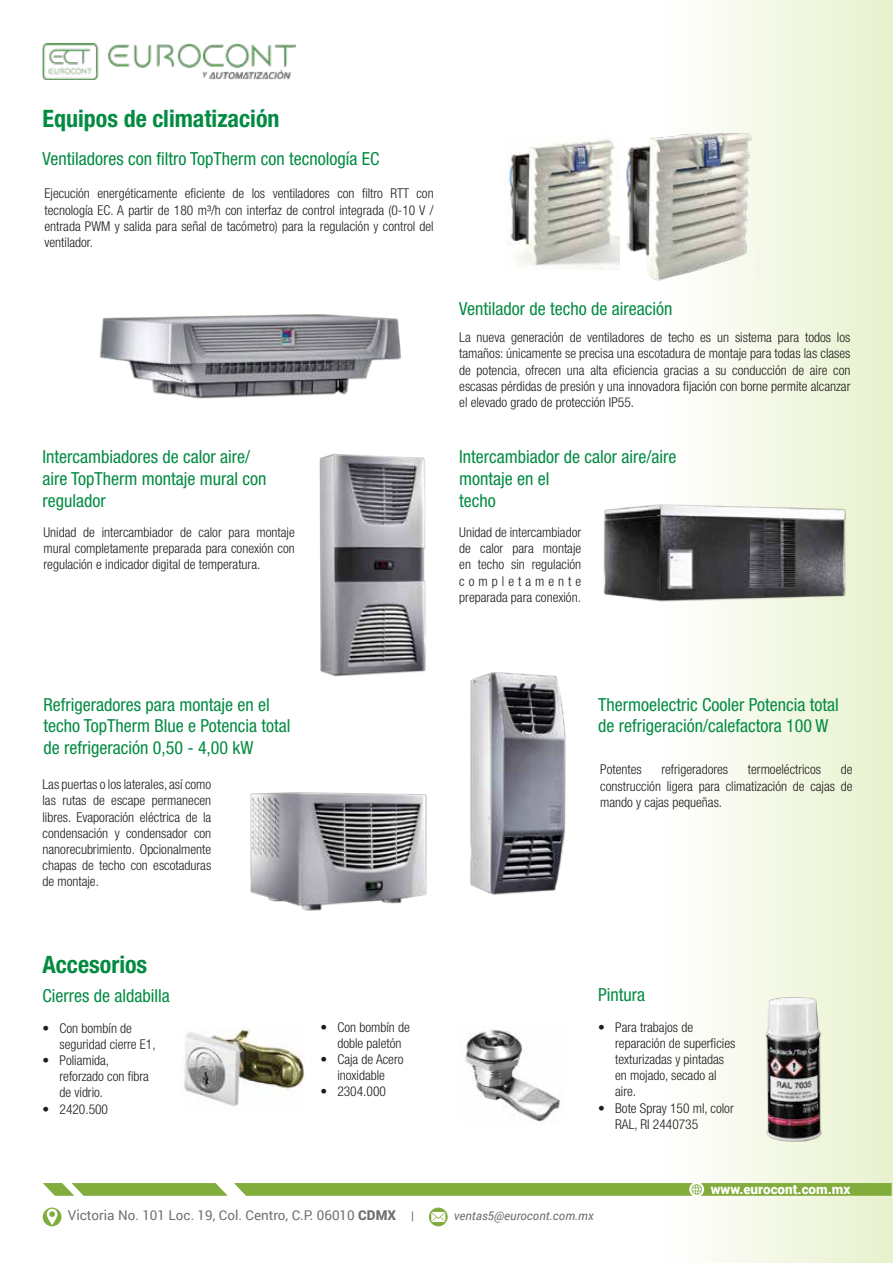
<style>
.page{position:relative;width:893px;height:1263px;background:#fff}
.page>*{position:absolute;margin:0;border:0;box-sizing:border-box;transform-origin:0 0}
.t1{font:700 condensed 24px "Helvetica Neue LT Std";color:#038b42}
.t2{font:condensed 18px/21.6px "Helvetica Neue LT Std";color:#038b42}
.t3{font:300 condensed 13.5px/16.2px "Helvetica Neue LT Std";color:#1d1d1b;text-align:justify}
.t4{font:13.5px "Roboto";color:#706f6f}
.t5{font:900 13.5px "Roboto";color:#fff}
.t6{font:italic 12px "Roboto";color:#706f6f}
.s1{font-weight:900}
.s2{font-size:12px}
</style>
<div class="page">
<div style="left:668px;top:0;width:225px;height:1263px;background:linear-gradient(to right,#fefefe,#e8f2cd)"></div>
<hr style="left:892px;top:0;width:1px;height:1263px;background:#e8f2cd">
<img style="left:42px;top:44px;width:253px;height:35px">
<svg style="left:43px;top:1183px;width:185px;height:13px;background:#92b756"></svg>
<svg style="left:234px;top:1182px;width:658px;height:15px;background:#96ba5c"></svg>
<svg style="left:43px;top:1207px;width:19px;height:19px"></svg>
<svg style="left:429px;top:1207px;width:19px;height:19px"></svg>
<img style="left:759px;top:994px;width:69px;height:150px">
<img style="left:462px;top:1029px;width:101px;height:93px">
<img style="left:184px;top:1027px;width:120px;height:80px">
<img style="left:509px;top:139px;width:110px;height:130px">
<img style="left:626px;top:133px;width:135px;height:156px">
<img style="left:99px;top:314px;width:303px;height:85px">
<img style="left:319px;top:454px;width:107px;height:223px">
<img style="left:603px;top:492px;width:247px;height:116px">
<img style="left:250px;top:792px;width:177px;height:119px">
<img style="left:470px;top:672px;width:96px;height:223px">
<h1 class="t1" style="left:43px;top:104px;width:239px">Equipos de climatización</h1>
<h2 class="t2" style="left:43px;top:147px;width:338px">Ventiladores con filtro TopTherm con tecnología EC</h2>
<p class="t3" style="left:45px;top:185px;width:391px">Ejecución energéticamente eficiente de los ventiladores con filtro RTT con tecnología EC. A partir de 180 m³/h con interfaz de control integrada (0-10 V / entrada PWM y salida para señal de tacómetro) para la regulación y control del ventilador.</p>
<h2 class="t2" style="left:43px;top:446px;width:225px">Intercambiadores de calor aire/ aire TopTherm montaje mural con regulador</h2>
<p class="t3" style="left:44px;top:524px;width:253px">Unidad de intercambiador de calor para montaje mural completamente preparada para conexión con regulación e indicador digital de temperatura.</p>
<h2 class="t2" style="left:459px;top:298px;width:215px">Ventilador de techo de aireación</h2>
<p class="t3" style="left:459px;top:329px;width:393px">La nueva generación de ventiladores de techo es un sistema para todos los tamaños: únicamente se precisa una escotadura de montaje para todas las clases de potencia, ofrecen una alta eficiencia gracias a su conducción de aire con escasas pérdidas de presión y una innovadora fijación con borne permite alcanzar el elevado grado de protección IP55.</p>
<h2 class="t2" style="left:459px;top:446px;width:219px">Intercambiador de calor aire/aire montaje en el<br>techo</h2>
<p class="t3" style="left:459px;top:524px;width:124px">Unidad de intercambiador de calor para montaje en techo sin regulación completamente preparada para conexión.</p>
<h2 class="t2" style="left:44px;top:693px;width:248px">Refrigeradores para montaje en el techo TopTherm Blue e Potencia total de refrigeración 0,50 - 4,00 kW</h2>
<p class="t3" style="left:43px;top:776px;width:170px">Las puertas o los laterales, así como las rutas de escape permanecen libres. Evaporación eléctrica de la condensación y condensador con nanorecubrimiento. Opcionalmente chapas de techo con escotaduras de montaje.</p>
<h2 class="t2" style="left:598px;top:693px;width:242px">Thermoelectric Cooler Potencia total de refrigeración/calefactora 100 W</h2>
<p class="t3" style="left:600px;top:761px;width:43px">Potentes</p>
<p class="t3" style="left:661px;top:761px;width:68px">refrigeradores</p>
<p class="t3" style="left:748px;top:761px;width:75px">termoeléctricos</p>
<p class="t3" style="left:600px;top:761px;width:254px;text-indent:241px">de construcción ligera para climatización de cajas de mando y cajas pequeñas.</p>
<h1 class="t1" style="left:43px;top:949px;width:106px">Accesorios</h1>
<h2 class="t2" style="left:43px;top:985px;width:129px">Cierres de aldabilla</h2>
<h2 class="t2" style="left:598px;top:984px;width:48px">Pintura</h2>
<p class="t3" style="left:60px;top:1019px;width:98px;text-indent:-17px">• Con bombín de seguridad cierre E1,</p>
<p class="t3" style="left:60px;top:1052px;width:91px;text-align:left;text-indent:-17px">• Poliamida, reforzado con fibra de vidrio.</p>
<p class="t3" style="left:43px;top:1100px;width:67px">• 2420.500</p>
<p class="t3" style="left:337px;top:1019px;width:74px;text-indent:-17px">• Con bombín de doble paletón</p>
<p class="t3" style="left:320px;top:1051px;width:85px;text-align:center">• Caja de Acero inoxidable</p>
<p class="t3" style="left:320px;top:1083px;width:67px">• 2304.000</p>
<p class="t3" style="left:615px;top:1019px;width:122px;text-align:left;text-indent:-17px">• Para trabajos de reparación de superficies texturizadas y pintadas en mojado, secado al aire.</p>
<p class="t3" style="left:615px;top:1100px;width:120px;text-indent:-17px">• Bote Spray 150 ml, color<br>RAL, RI 2440735</p>
<p class="t4" style="left:68px;top:1206px;width:348px">Victoria No. 101 Loc. 19, Col. Centro, C.P. 06010 <span class="s1">CDMX</span> <span class="s2">|</span></p>
<p class="t6" style="left:454px;top:1208px;width:141px">ventas5@eurocont.com.mx</p>
<p class="t5" style="left:711px;top:1179px;width:141px">www.eurocont.com.mx</p>
</div>
